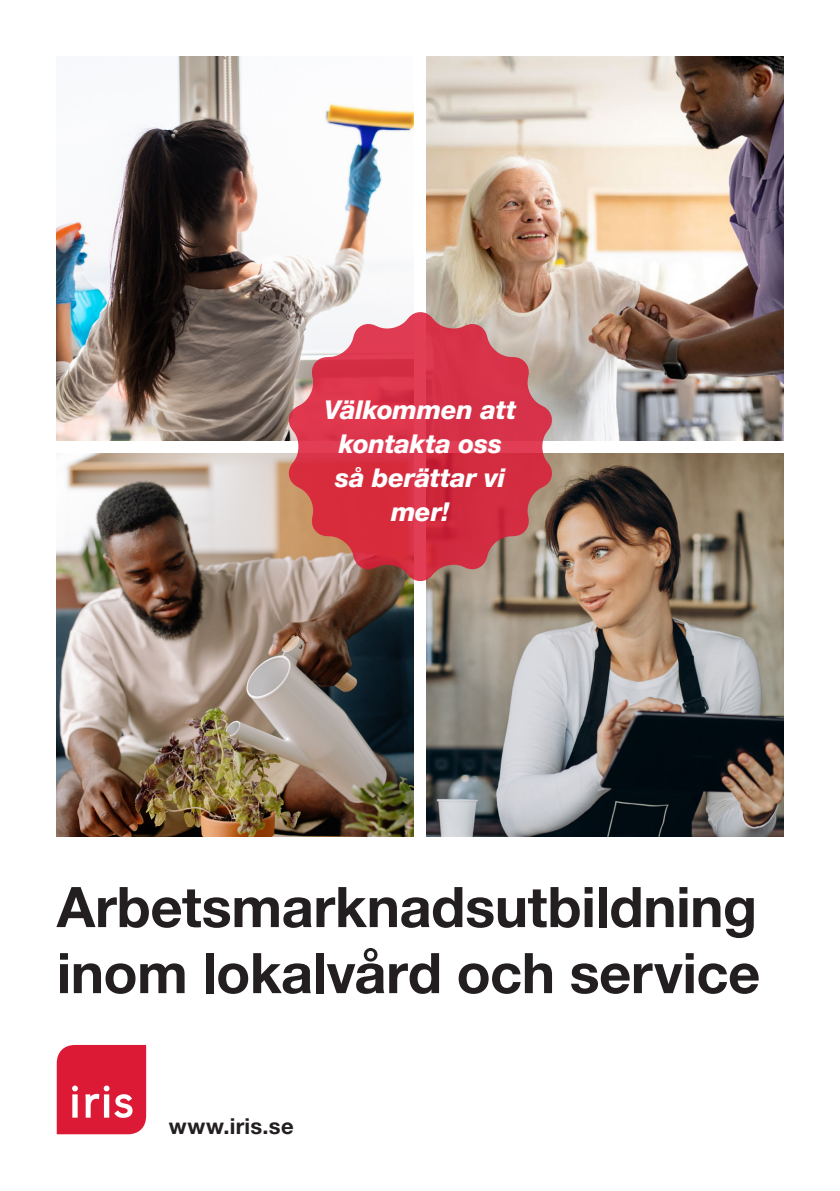
<style>
.page{position:relative;width:840px;height:1191px;background:#fff}
.page>*{position:absolute;margin:0;border:0;box-sizing:border-box;transform-origin:0 0}
.t1{font:700 56px/66px "Helvetica Neue LT Pro";letter-spacing:-.01em;color:#231f20}
.t2{font:italic 800 26px/34px "Helvetica Neue LT Pro";letter-spacing:-.01em;color:#fff;text-align:center}
.t3{font:700 22px "Helvetica Neue LT Pro";letter-spacing:.01em;color:#231f20}
</style>
<div class="page">
<img style="left:57px;top:57px;width:726px;height:779px">
<svg style="left:57px;top:1045px;width:89px;height:89px;background:#df314a"></svg>
<div style="left:414px;top:46px;width:11px;height:803px;background:#fff"></div>
<div style="left:42px;top:441px;width:747px;height:11px;background:#fff"></div>
<svg style="left:286px;top:310px;width:267px;height:273px;background:#cf555f"></svg>
<p class="t2" style="left:324px;top:393px;width:193px">Välkommen att kontakta oss så berättar vi mer!</p>
<p class="t1" style="left:57px;top:873px;width:704px">Arbetsmarknadsutbildning inom lokalvård och service</p>
<p class="t3" style="left:169px;top:1112px;width:126px">www.iris.se</p>
</div>
